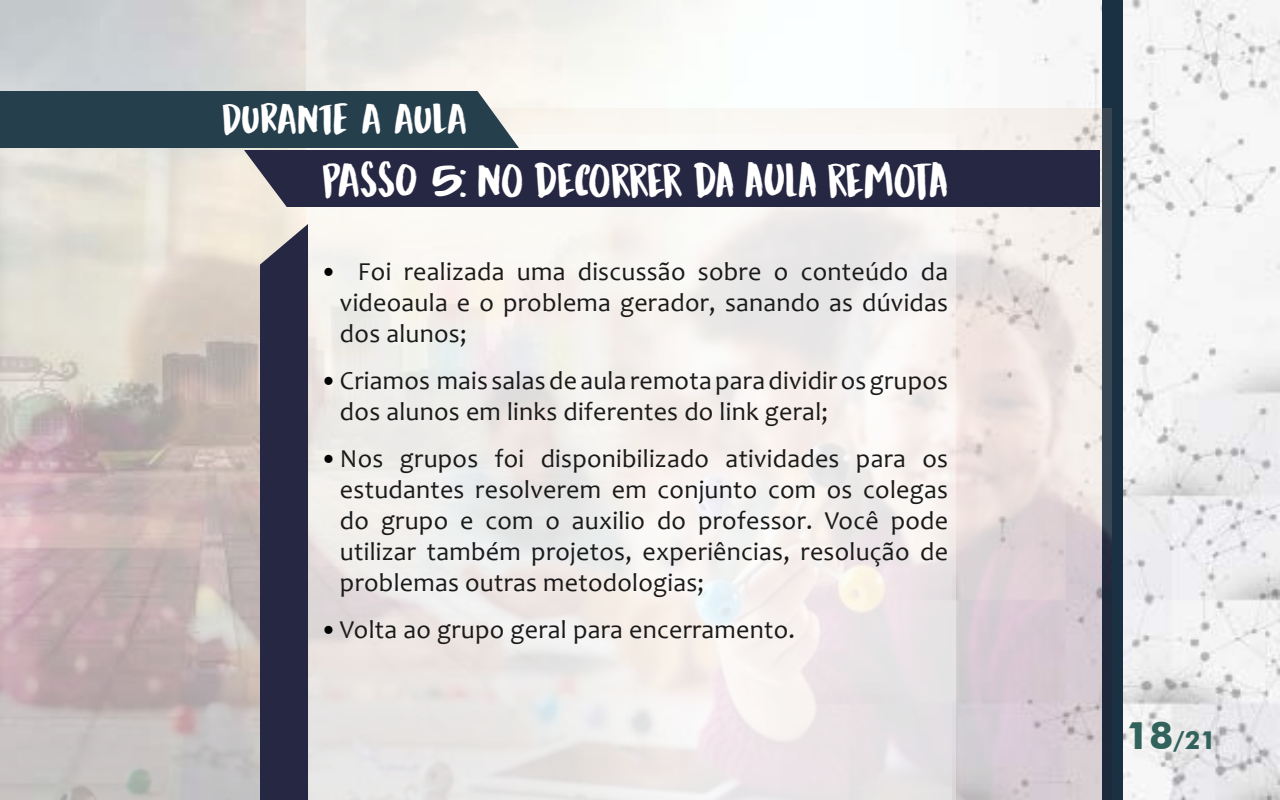
<style>
.page{position:relative;width:1280px;height:800px;background:#fff}
.page>*{position:absolute;margin:0;border:0;box-sizing:border-box;transform-origin:0 0}
.t1{font:48px "DK Mandarin Whispers";color:#fff}
.t2{font:43px "DK Mandarin Whispers";letter-spacing:.01em;color:#fff}
.t3{font:26px/31px "Candara";letter-spacing:.01em;color:#1a1a1a;text-align:justify}
.t4{font:700 25px "Futura BT";color:#31625c}
.s1{font-family:"Action Man Extended"}
.s2{font-family:"Calibri";color:#000}
.s3{font-size:38px}
</style>
<div class="page">
<img style="left:0;top:0;width:1280px;height:800px">
<div style="left:1102px;top:0;width:21px;height:800px;background:#1a3144"></div>
<div style="left:306px;top:0;width:646px;height:800px;background:linear-gradient(to right,#ebe8e2,#fff)"></div>
<img style="left:0;top:109px;width:1111px;height:691px">
<svg style="left:306px;top:134px;width:650px;height:666px;fill:#f1eeeb"></svg>
<div style="left:244px;top:150px;width:856px;height:57px;background:#262742"></div>
<div style="left:0;top:91px;width:519px;height:57px;background:#263f4d"></div>
<div style="left:260px;top:224px;width:48px;height:576px;background:#262742"></div>
<h2 class="t2" style="left:222px;top:94px;width:246px">DURANTE A AULA</h2>
<h1 class="t1" style="left:322px;top:152px;width:628px">PASSO <span class="s1">5</span>: NO DECORRER DA AULA REMOTA</h1>
<p class="t3" style="left:340px;top:255px;width:610px;text-indent:-18px"><span class="s2">•</span> Foi realizada uma discussão sobre o conteúdo da videoaula e o problema gerador, sanando as dúvidas dos alunos;</p>
<p class="t3" style="left:340px;top:364px;width:610px;text-indent:-18px"><span class="s2">•</span> Criamos mais salas de aula remota para dividir os grupos dos alunos em links diferentes do link geral;</p>
<p class="t3" style="left:340px;top:442px;width:610px;text-indent:-18px"><span class="s2">•</span> Nos grupos foi disponibilizado atividades para os estudantes resolverem em conjunto com os colegas do grupo e com o auxilio do professor. Você pode utilizar também projetos, experiências, resolução de problemas outras metodologias;</p>
<p class="t3" style="left:322px;top:613px;width:475px"><span class="s2">•</span> Volta ao grupo geral para encerramento.</p>
<p class="t4" style="left:1126px;top:725px;width:92px"><span class="s3">18</span>/21</p>
</div>
